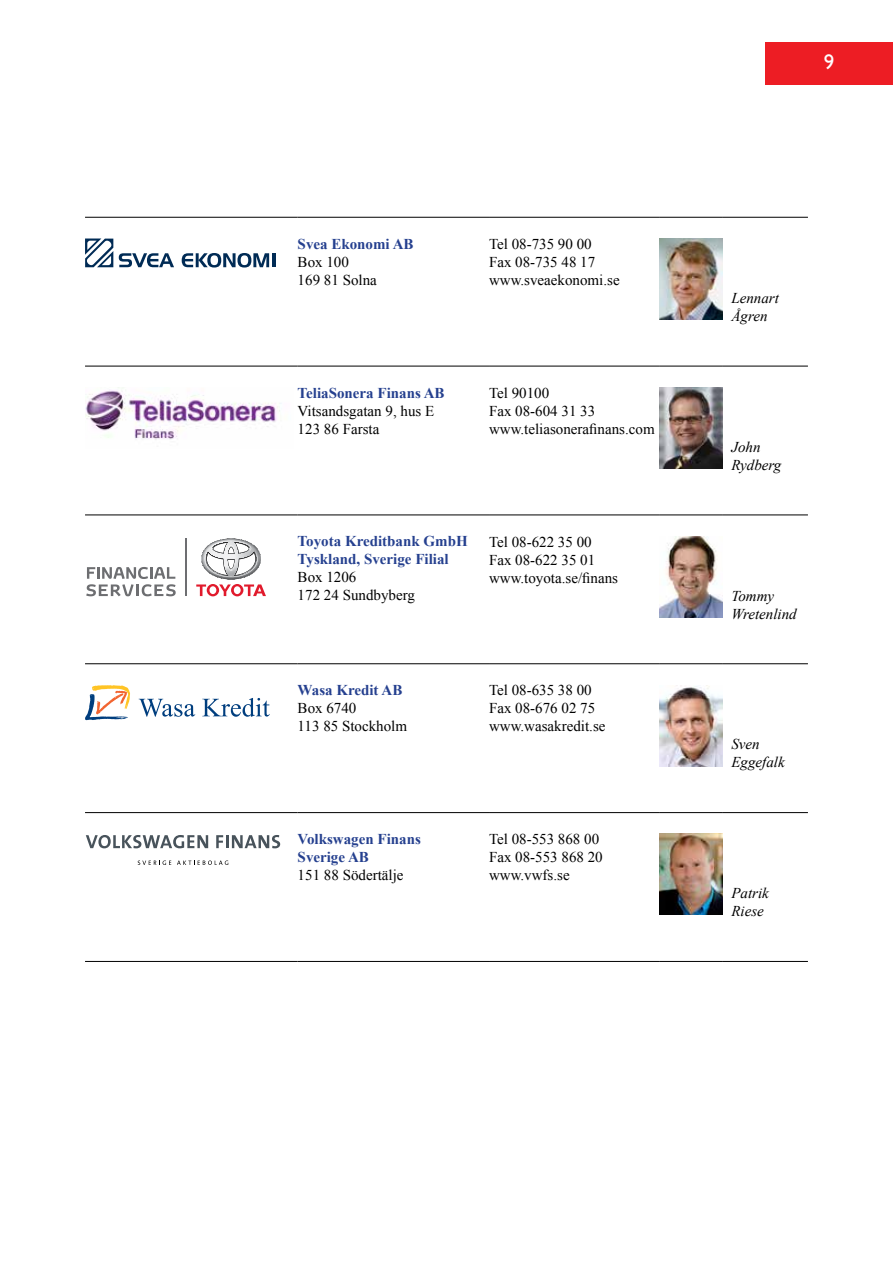
<style>
.page{position:relative;width:893px;height:1263px;background:#fff}
.page>*{position:absolute;margin:0;border:0;box-sizing:border-box;transform-origin:0 0}
.t1{font:21px "Gill Sans";color:#fff}
.t2{font:15px/18px "Times New Roman";color:#000}
.t3{font:700 15px/18px "Times New Roman";color:#25408f}
.t4{font:italic 15px/18px "Times New Roman";color:#000}
</style>
<div class="page">
<div style="left:765px;top:43px;width:128px;height:42px;background:#ed1d24"></div>
<hr style="left:85px;top:217px;width:213px;height:1px;background:#000">
<hr style="left:298px;top:217px;width:191px;height:1px;background:#000">
<hr style="left:489px;top:217px;width:170px;height:1px;background:#000">
<hr style="left:659px;top:217px;width:64px;height:1px;background:#000">
<hr style="left:723px;top:217px;width:85px;height:1px;background:#000">
<hr style="left:85px;top:366px;width:213px;height:1px;background:#000">
<hr style="left:298px;top:366px;width:191px;height:1px;background:#000">
<hr style="left:489px;top:366px;width:170px;height:1px;background:#000">
<hr style="left:659px;top:366px;width:64px;height:1px;background:#000">
<hr style="left:723px;top:366px;width:85px;height:1px;background:#000">
<hr style="left:85px;top:514px;width:213px;height:1px;background:#000">
<hr style="left:298px;top:514px;width:191px;height:1px;background:#000">
<hr style="left:489px;top:514px;width:170px;height:1px;background:#000">
<hr style="left:659px;top:514px;width:64px;height:1px;background:#000">
<hr style="left:723px;top:514px;width:85px;height:1px;background:#000">
<hr style="left:85px;top:663px;width:213px;height:1px;background:#000">
<hr style="left:298px;top:663px;width:191px;height:1px;background:#000">
<hr style="left:489px;top:663px;width:170px;height:1px;background:#000">
<hr style="left:659px;top:663px;width:64px;height:1px;background:#000">
<hr style="left:723px;top:663px;width:85px;height:1px;background:#000">
<hr style="left:85px;top:812px;width:213px;height:1px;background:#000">
<hr style="left:298px;top:812px;width:191px;height:1px;background:#000">
<hr style="left:489px;top:812px;width:170px;height:1px;background:#000">
<hr style="left:659px;top:812px;width:64px;height:1px;background:#000">
<hr style="left:723px;top:812px;width:85px;height:1px;background:#000">
<hr style="left:85px;top:961px;width:213px;height:1px;background:#000">
<hr style="left:298px;top:961px;width:191px;height:1px;background:#000">
<hr style="left:489px;top:961px;width:170px;height:1px;background:#000">
<hr style="left:659px;top:961px;width:64px;height:1px;background:#000">
<hr style="left:723px;top:961px;width:85px;height:1px;background:#000">
<svg style="left:119px;top:253px;width:55px;height:14px"></svg>
<svg style="left:182px;top:253px;width:87px;height:14px"></svg>
<hr style="left:272px;top:253px;width:3px;height:14px;background:#002b55">
<svg style="left:85px;top:238px;width:28px;height:29px"></svg>
<img style="left:659px;top:238px;width:64px;height:81px">
<img style="left:85px;top:387px;width:196px;height:53px">
<img style="left:659px;top:387px;width:64px;height:81px">
<svg style="left:86px;top:567px;width:90px;height:29px"></svg>
<hr style="left:185px;top:538px;width:1px;height:58px;background:#6d6e71">
<svg style="left:196px;top:538px;width:70px;height:58px"></svg>
<img style="left:659px;top:536px;width:64px;height:81px">
<svg style="left:85px;top:685px;width:45px;height:35px"></svg>
<svg style="left:139px;top:699px;width:56px;height:18px"></svg>
<svg style="left:202px;top:698px;width:68px;height:19px"></svg>
<img style="left:659px;top:685px;width:64px;height:81px">
<svg style="left:86px;top:835px;width:122px;height:13px"></svg>
<svg style="left:216px;top:835px;width:64px;height:13px"></svg>
<svg style="left:138px;top:860px;width:33px;height:5px"></svg>
<svg style="left:177px;top:860px;width:51px;height:5px"></svg>
<img style="left:659px;top:834px;width:64px;height:81px">
<p class="t3" style="left:298px;top:234px;width:117px">Svea Ekonomi AB</p>
<p class="t2" style="left:298px;top:252px;width:81px">Box 100<br>169 81 Solna</p>
<p class="t3" style="left:298px;top:383px;width:148px">TeliaSonera Finans AB</p>
<p class="t2" style="left:298px;top:401px;width:138px">Vitsandsgatan 9, hus E<br>123 86 Farsta</p>
<p class="t2" style="left:489px;top:235px;width:132px">Tel 08-735 90 00<br>Fax 08-735 48 17 www.sveaekonomi.se</p>
<p class="t2" style="left:489px;top:383px;width:167px">Tel 90100<br>Fax 08-604 31 33 www.teliasonerafinans.com</p>
<p class="t3" style="left:298px;top:532px;width:172px">Toyota Kreditbank GmbH<br>Tyskland, Sverige Filial</p>
<p class="t2" style="left:298px;top:568px;width:119px">Box 1206<br>172 24 Sundbyberg</p>
<p class="t2" style="left:489px;top:532px;width:131px">Tel 08-622 35 00<br>Fax 08-622 35 01 www.toyota.se/finans</p>
<p class="t3" style="left:298px;top:681px;width:106px">Wasa Kredit AB</p>
<p class="t2" style="left:298px;top:699px;width:111px">Box 6740<br>113 85 Stockholm</p>
<p class="t2" style="left:489px;top:681px;width:118px">Tel 08-635 38 00<br>Fax 08-676 02 75 www.wasakredit.se</p>
<p class="t3" style="left:298px;top:830px;width:125px">Volkswagen Finans<br>Sverige AB</p>
<p class="t2" style="left:298px;top:866px;width:107px">151 88 Södertälje</p>
<p class="t2" style="left:489px;top:830px;width:115px">Tel 08-553 868 00<br>Fax 08-553 868 20 www.vwfs.se</p>
<h1 class="t1" style="left:824px;top:50px;width:12px">9</h1>
<p class="t4" style="left:731px;top:289px;width:49px">Lennart<br>Ågren</p>
<p class="t4" style="left:731px;top:437px;width:51px">John<br>Rydberg</p>
<p class="t4" style="left:731px;top:586px;width:67px">Tommy<br>Wretenlind</p>
<p class="t4" style="left:731px;top:735px;width:55px">Sven<br>Eggefalk</p>
<p class="t4" style="left:731px;top:884px;width:39px">Patrik<br>Riese</p>
</div>
